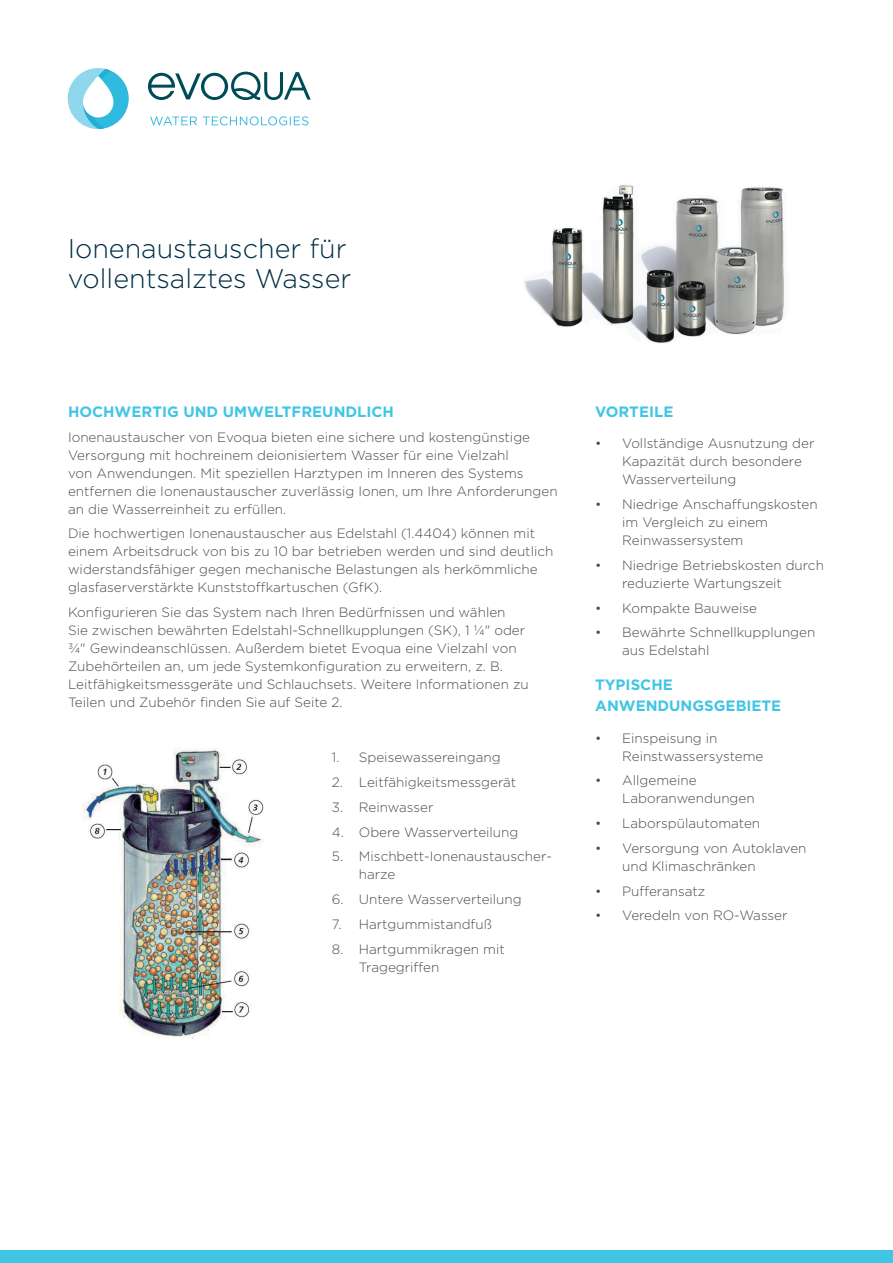
<style>
.page{position:relative;width:893px;height:1263px;background:#fff}
.page>*{position:absolute;margin:0;border:0;box-sizing:border-box;transform-origin:0 0}
.t1{font:300 27px/30px "Gotham";color:#002f45}
.t2{font:700 15px/21px "Gotham";color:#41c5e5}
.t3{font:300 13.5px/18px "Gotham";color:#4b4c4d}
</style>
<div class="page">
<svg style="left:148px;top:72px;width:163px;height:28px"></svg>
<svg style="left:150px;top:116px;width:47px;height:9px"></svg>
<svg style="left:203px;top:116px;width:105px;height:9px"></svg>
<svg style="left:68px;top:68px;width:61px;height:61px"></svg>
<div style="left:0;top:1250px;width:893px;height:13px;background:#41c5e5"></div>
<img style="left:524px;top:185px;width:260px;height:158px">
<img style="left:82px;top:748px;width:182px;height:291px">
<h1 class="t1" style="left:68px;top:233px;width:285px">Ionenaustauscher für vollentsalztes Wasser</h1>
<p class="t2" style="left:68px;top:401px;width:327px">HOCHWERTIG UND UMWELTFREUNDLICH</p>
<p class="t3" style="left:68px;top:428px;width:491px">Ionenaustauscher von Evoqua bieten eine sichere und kostengünstige Versorgung mit hochreinem deionisiertem Wasser für eine Vielzahl<br>von Anwendungen. Mit speziellen Harztypen im Inneren des Systems entfernen die Ionenaustauscher zuverlässig Ionen, um Ihre Anforderungen an die Wasserreinheit zu erfüllen.</p>
<p class="t3" style="left:68px;top:524px;width:487px">Die hochwertigen Ionenaustauscher aus Edelstahl (1.4404) können mit einem Arbeitsdruck von bis zu 10 bar betrieben werden und sind deutlich widerstandsfähiger gegen mechanische Belastungen als herkömmliche glasfaserverstärkte Kunststoffkartuschen (GfK).</p>
<p class="t3" style="left:68px;top:603px;width:462px">Konfigurieren Sie das System nach Ihren Bedürfnissen und wählen Sie zwischen bewährten Edelstahl-Schnellkupplungen (SK), 1 1/4" oder 3/4" Gewindeanschlüssen. Außerdem bietet Evoqua eine Vielzahl von Zubehörteilen an, um jede Systemkonfiguration zu erweitern, z. B.<br>Leitfähigkeitsmessgeräte und Schlauchsets. Weitere Informationen zu Teilen und Zubehör finden Sie auf Seite 2.</p>
<p class="t3" style="left:332px;top:748px;width:170px">1. Speisewassereingang</p>
<p class="t3" style="left:332px;top:773px;width:186px">2. Leitfähigkeitsmessgerät</p>
<p class="t3" style="left:332px;top:797px;width:103px">3. Reinwasser</p>
<p class="t3" style="left:332px;top:822px;width:188px">4. Obere Wasserverteilung</p>
<p class="t3" style="left:359px;top:847px;width:195px;text-indent:-27px">5. Mischbett-Ionenaustauscher&shy;harze</p>
<p class="t3" style="left:332px;top:890px;width:191px">6. Untere Wasserverteilung</p>
<p class="t3" style="left:332px;top:915px;width:162px">7. Hartgummistandfuß</p>
<p class="t3" style="left:359px;top:939px;width:147px;text-indent:-27px">8. Hartgummikragen mit<br>Tragegriffen</p>
<p class="t2" style="left:595px;top:401px;width:80px">VORTEILE</p>
<p class="t3" style="left:622px;top:434px;width:194px;text-indent:-27px">• Vollständige Ausnutzung der<br>Kapazität durch besondere<br>Wasserverteilung</p>
<p class="t3" style="left:622px;top:495px;width:197px;text-indent:-27px">• Niedrige Anschaffungskosten im Vergleich zu einem<br>Reinwassersystem</p>
<p class="t3" style="left:622px;top:556px;width:203px;text-indent:-27px">• Niedrige Betriebskosten durch reduzierte Wartungszeit</p>
<p class="t3" style="left:595px;top:598px;width:163px">• Kompakte Bauweise</p>
<p class="t3" style="left:622px;top:623px;width:195px;text-indent:-27px">• Bewährte Schnellkupplungen aus Edelstahl</p>
<p class="t2" style="left:595px;top:674px;width:188px">TYPISCHE<br>ANWENDUNGSGEBIETE</p>
<p class="t3" style="left:622px;top:728px;width:143px;text-indent:-27px">• Einspeisung in<br>Reinstwassersysteme</p>
<p class="t3" style="left:622px;top:771px;width:134px;text-indent:-27px">• Allgemeine<br>Laboranwendungen</p>
<p class="t3" style="left:595px;top:814px;width:167px">• Laborspülautomaten</p>
<p class="t3" style="left:622px;top:839px;width:186px;text-indent:-27px">• Versorgung von Autoklaven und Klimaschränken</p>
<p class="t3" style="left:595px;top:881px;width:112px">• Pufferansatz</p>
<p class="t3" style="left:595px;top:906px;width:194px">• Veredeln von RO-Wasser</p>
</div>
